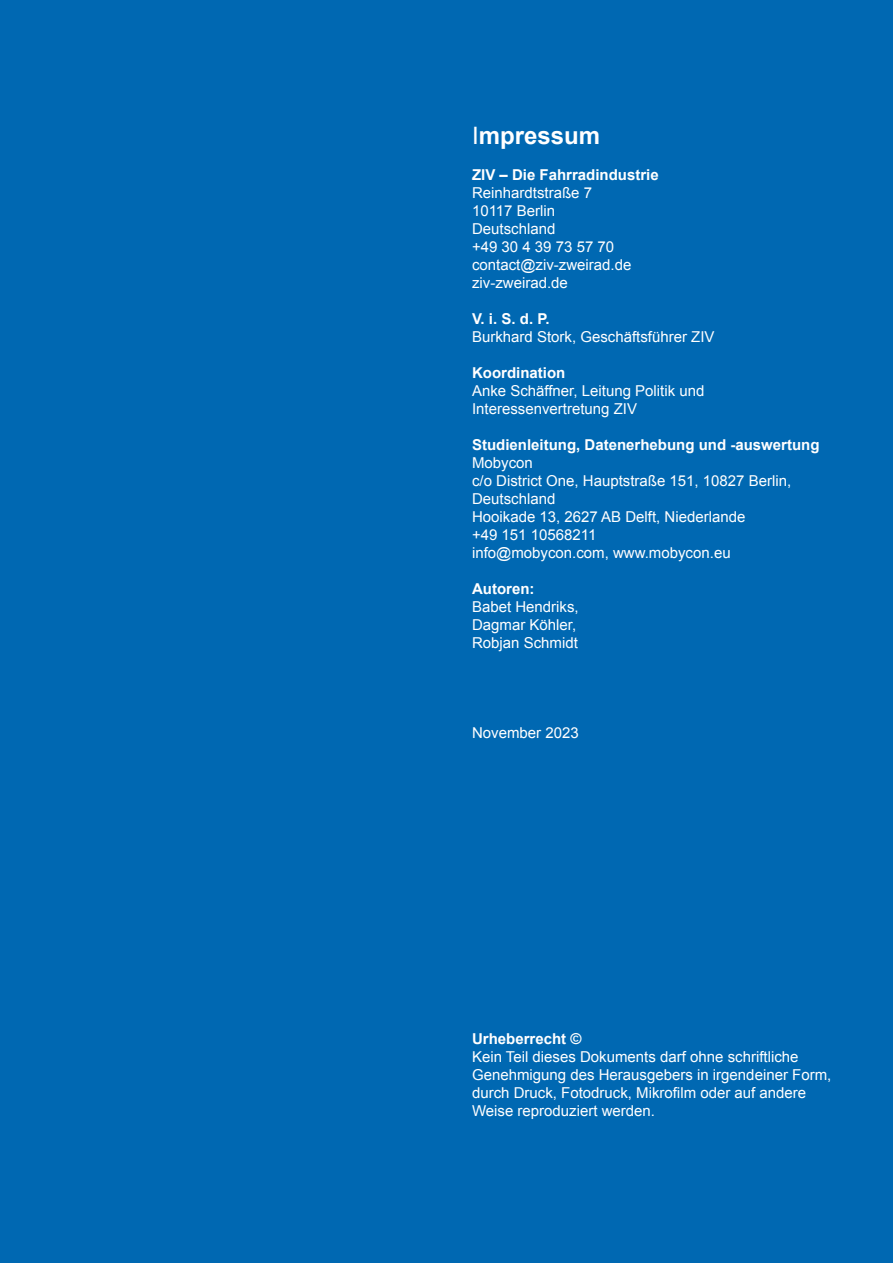
<style>
.page{position:relative;width:893px;height:1263px;background:#0068b2}
.page>*{position:absolute;margin:0;border:0;box-sizing:border-box;transform-origin:0 0}
.t1{font:700 24px "Arial";color:#fff}
.t2{font:15px/18px "Arial";color:#fff}
.t3{font:700 15px "Arial";color:#fff}
.s1{font-weight:400}
</style>
<div class="page">
<h1 class="t1" style="left:472px;top:120px;width:130px"><span class="s1">I</span>mpressum</h1>
<p class="t3" style="left:472px;top:165px;width:188px">ZIV – Die Fahrradindustrie</p>
<p class="t2" style="left:472px;top:184px;width:161px">Reinhardtstraße 7<br>10117 Berlin<br>Deutschland<br>+49 30 4 39 73 57 70 contact@ziv-zweirad.de ziv-zweirad.de</p>
<p class="t3" style="left:472px;top:309px;width:79px">V. i. S. d. P.</p>
<p class="t2" style="left:472px;top:328px;width:244px">Burkhard Stork, Geschäftsführer ZIV</p>
<p class="t3" style="left:472px;top:363px;width:95px">Koordination</p>
<p class="t2" style="left:472px;top:382px;width:234px">Anke Schäffner, Leitung Politik und<br>Interessenvertretung ZIV</p>
<p class="t3" style="left:472px;top:435px;width:349px">Studienleitung, Datenerhebung und -auswertung</p>
<p class="t2" style="left:472px;top:454px;width:321px">Mobycon<br>c/o District One, Hauptstraße 151, 10827 Berlin,<br>Deutschland<br>Hooikade 13, 2627 AB Delft, Niederlande<br>+49 151 10568211<br>info@mobycon.com, www.mobycon.eu</p>
<p class="t3" style="left:472px;top:579px;width:64px">Autoren:</p>
<p class="t2" style="left:472px;top:598px;width:108px">Babet Hendriks,<br>Dagmar Köhler,<br>Robjan Schmidt</p>
<p class="t2" style="left:472px;top:724px;width:108px">November 2023</p>
<p class="t3" style="left:472px;top:1029px;width:111px">Urheberrecht ©</p>
<p class="t2" style="left:472px;top:1048px;width:361px">Kein Teil dieses Dokuments darf ohne schriftliche Genehmigung des Herausgebers in irgendeiner Form, durch Druck, Fotodruck, Mikrofilm oder auf andere Weise reproduziert werden.</p>
</div>
